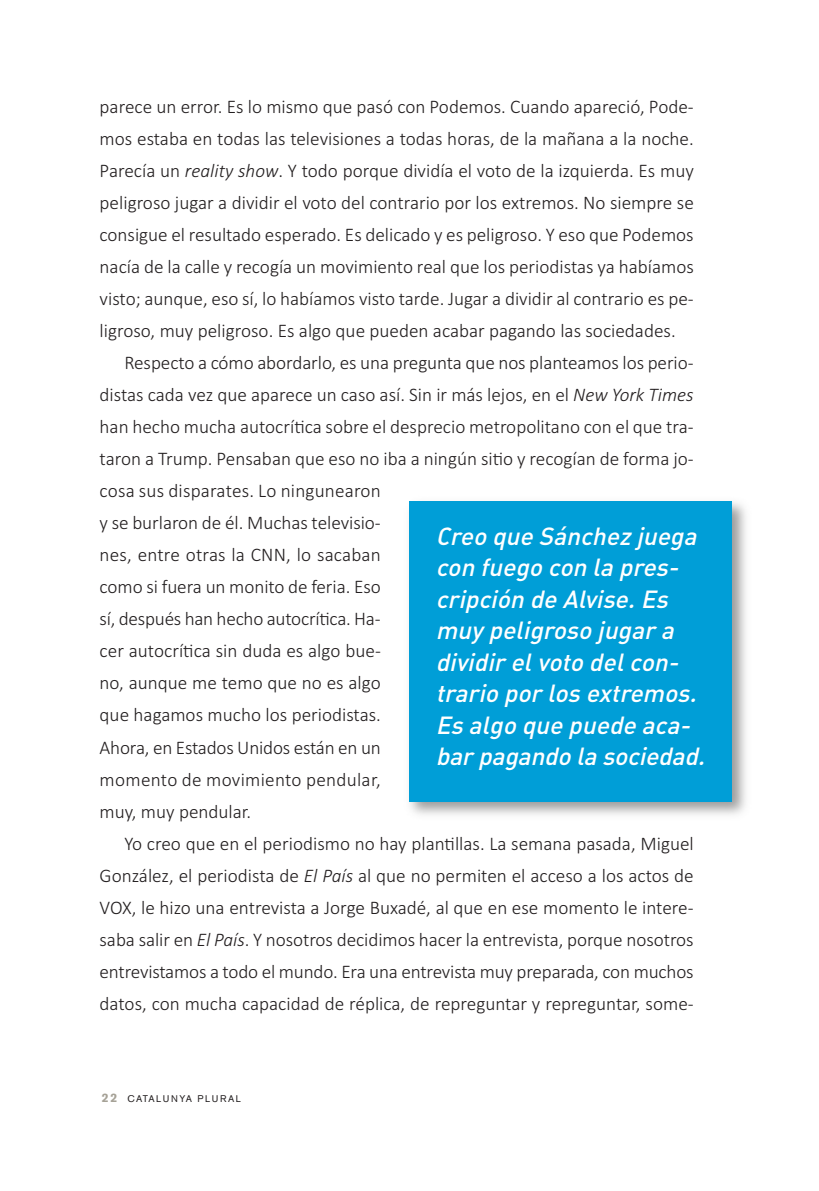
<style>
.page{position:relative;width:819px;height:1191px;background:#fff}
.page>*{position:absolute;margin:0;border:0;box-sizing:border-box;transform-origin:0 0}
.t1{font:italic 24.5px/31.5px "DIN Medium Alternate";color:#fff}
.t2{font:300 19.25px "Calibri";color:#231f20}
.t3{font:9.62px "Akzidenz Grotesk Pro";letter-spacing:.15em;color:#231f20}
.s1{font-style:italic}
.s2{font-weight:700;font-size:12.25px;color:#a6a297}
</style>
<div class="page">
<img style="left:409px;top:502px;width:337px;height:313px">
<div style="left:409px;top:501px;width:323px;height:300px;background:#009ed7"></div>
<p class="t2" style="left:100px;top:95px;width:595px">parece un error. Es lo mismo que pasó con Podemos. Cuando apareció, Pode-</p>
<p class="t2" style="left:100px;top:127px;width:595px">mos estaba en todas las televisiones a todas horas, de la mañana a la noche.</p>
<p class="t2" style="left:100px;top:159px;width:595px">Parecía un <span class="s1">reality show</span>. Y todo porque dividía el voto de la izquierda. Es muy</p>
<p class="t2" style="left:100px;top:191px;width:595px">peligroso jugar a dividir el voto del contrario por los extremos. No siempre se</p>
<p class="t2" style="left:100px;top:223px;width:595px">consigue el resultado esperado. Es delicado y es peligroso. Y eso que Podemos</p>
<p class="t2" style="left:100px;top:255px;width:595px">nacía de la calle y recogía un movimiento real que los periodistas ya habíamos</p>
<p class="t2" style="left:100px;top:287px;width:595px">visto; aunque, eso sí, lo habíamos visto tarde. Jugar a dividir al contrario es pe-</p>
<p class="t2" style="left:100px;top:319px;width:577px">ligroso, muy peligroso. Es algo que pueden acabar pagando las sociedades.</p>
<p class="t2" style="left:124px;top:351px;width:570px">Respecto a cómo abordarlo, es una pregunta que nos planteamos los perio-</p>
<p class="t2" style="left:100px;top:383px;width:595px">distas cada vez que aparece un caso así. Sin ir más lejos, en el <span class="s1">New York Times</span></p>
<p class="t2" style="left:100px;top:415px;width:595px">han hecho mucha autocrítica sobre el desprecio metropolitano con el que tra-</p>
<p class="t2" style="left:100px;top:447px;width:595px">taron a Trump. Pensaban que eso no iba a ningún sitio y recogían de forma jo-</p>
<p class="t2" style="left:100px;top:479px;width:283px">cosa sus disparates. Lo ningunearon</p>
<p class="t2" style="left:100px;top:511px;width:283px">y se burlaron de él. Muchas televisio-</p>
<p class="t2" style="left:100px;top:543px;width:283px">nes, entre otras la CNN, lo sacaban</p>
<p class="t2" style="left:100px;top:575px;width:283px">como si fuera un monito de feria. Eso</p>
<p class="t2" style="left:100px;top:607px;width:282px">sí, después han hecho autocrítica. Ha -</p>
<p class="t2" style="left:100px;top:639px;width:283px">cer autocrítica sin duda es algo bue-</p>
<p class="t2" style="left:100px;top:671px;width:283px">no, aunque me temo que no es algo</p>
<p class="t2" style="left:100px;top:703px;width:283px">que hagamos mucho los periodistas.</p>
<p class="t2" style="left:100px;top:735px;width:283px">Ahora, en Estados Unidos están en un</p>
<p class="t2" style="left:100px;top:767px;width:283px">momento de movimiento pendular,</p>
<p class="t2" style="left:100px;top:799px;width:153px">muy, muy pendular.</p>
<p class="t2" style="left:124px;top:831px;width:571px">Yo creo que en el periodismo no hay plantillas. La semana pasada, Miguel</p>
<p class="t2" style="left:100px;top:863px;width:595px">González, el periodista de <span class="s1">El País</span> al que no permiten el acceso a los actos de</p>
<p class="t2" style="left:100px;top:895px;width:595px">VOX, le hizo una entrevista a Jorge Buxadé, al que en ese momento le intere-</p>
<p class="t2" style="left:100px;top:927px;width:595px">saba salir en <span class="s1">El País</span>. Y nosotros decidimos hacer la entrevista, porque nosotros</p>
<p class="t2" style="left:100px;top:959px;width:595px">entrevistamos a todo el mundo. Era una entrevista muy preparada, con muchos</p>
<p class="t2" style="left:100px;top:991px;width:595px">datos, con mucha capacidad de réplica, de repreguntar y repreguntar, some-</p>
<p class="t1" style="left:435px;top:520px;width:276px">Creo que Sánchez juega con fuego con la pres&shy;cripción de Alvise.Es muy peligroso jugar a dividir elvoto delcon&shy;trario por los extre mos.<br>Es algo que puede aca&shy;bar pagando la sociedad.</p>
<p class="t3" style="left:102px;top:1095px;width:140px"><span class="s2">22</span> CATALUNYA PLURAL</p>
</div>
